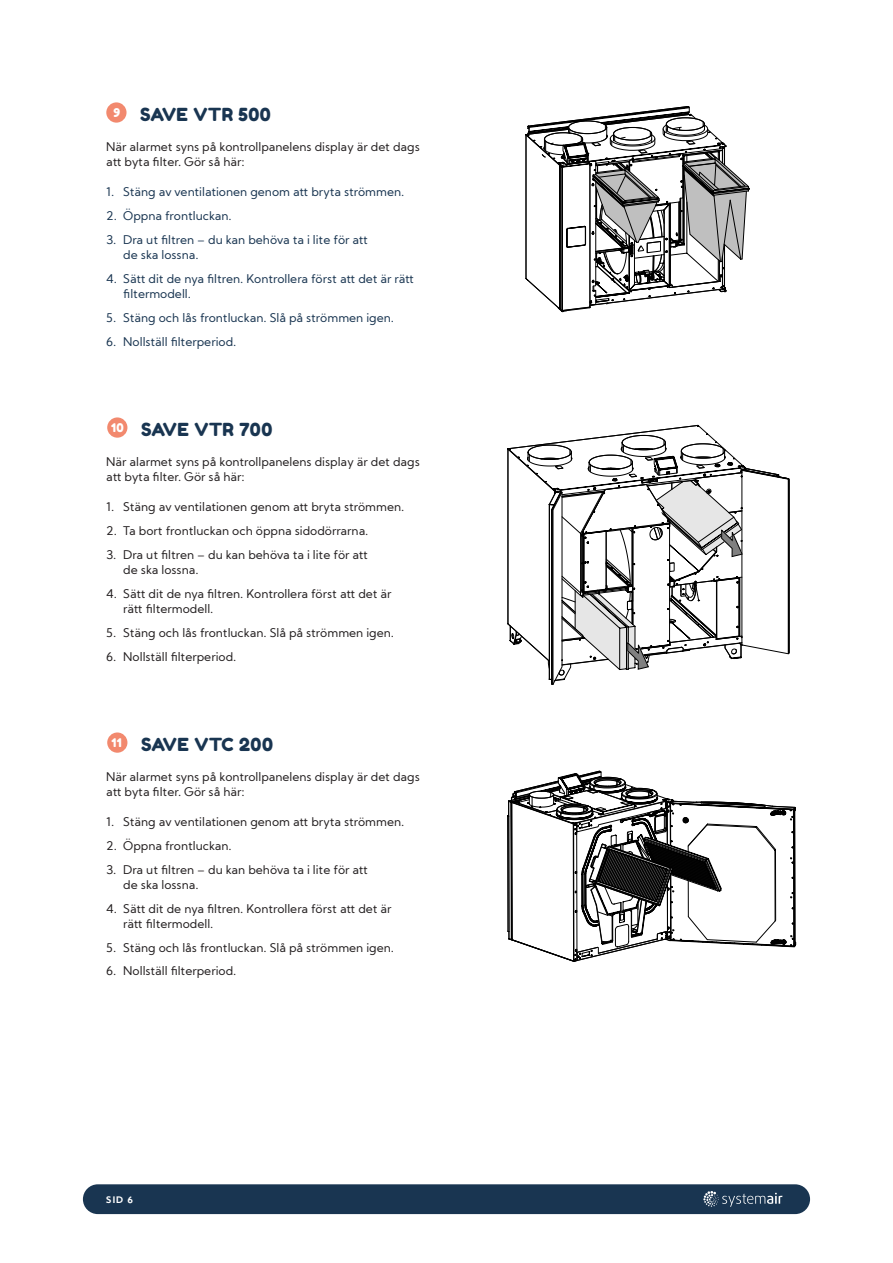
<style>
.page{position:relative;width:893px;height:1263px;background:#fff}
.page>*{position:absolute;margin:0;border:0;box-sizing:border-box;transform-origin:0 0}
.t1{font:18px "Fredoka One";letter-spacing:.025em;color:#193551}
.t2{font:12px/15px "Kumbh Sans";color:#231f20}
.t3{font:12px/15px "Kumbh Sans";color:#193551}
.t4{font:12px "Fredoka One";color:#fff}
.t5{font:700 9px "Kumbh Sans";color:#fff}
</style>
<div class="page">
<div style="left:83px;top:1184px;width:727px;height:30px;background:#193551;border-radius:15px"></div>
<svg style="left:703px;top:1191px;width:79px;height:16px"></svg>
<div style="left:106px;top:102px;width:21px;height:21px;background:#f2896e;border-radius:50%"></div>
<div style="left:107px;top:417px;width:20px;height:21px;background:#f2896e;border-radius:50%"></div>
<div style="left:107px;top:732px;width:20px;height:21px;background:#f2896e;border-radius:50%"></div>
<svg style="left:526px;top:106px;width:223px;height:206px"></svg>
<svg style="left:508px;top:425px;width:281px;height:260px"></svg>
<svg style="left:507px;top:770px;width:289px;height:192px"></svg>
<p class="t4" style="left:113px;top:105px;width:8px">9</p>
<p class="t1" style="left:140px;top:104px;width:132px">SAVE VTR 500</p>
<p class="t2" style="left:106px;top:139px;width:315px">När alarmet syns på kontrollpanelens display är det dags att byta filter. Gör så här:</p>
<p class="t3" style="left:106px;top:184px;width:300px">1. Stäng av ventilationen genom att bryta strömmen.</p>
<p class="t3" style="left:106px;top:208px;width:127px">2. Öppna frontluckan.</p>
<p class="t3" style="left:123px;top:232px;width:246px;text-indent:-17px">3. Dra ut filtren – du kan behöva ta i lite för att de ska lossna.</p>
<p class="t3" style="left:123px;top:271px;width:292px;text-indent:-17px">4. Sätt dit de nya filtren. Kontrollera först att det är rätt filtermodell.</p>
<p class="t3" style="left:106px;top:310px;width:289px">5. Stäng och lås frontluckan. Slå på strömmen igen.</p>
<p class="t3" style="left:106px;top:334px;width:132px">6. Nollställ filterperiod.</p>
<p class="t4" style="left:111px;top:420px;width:14px">10</p>
<p class="t1" style="left:141px;top:419px;width:133px">SAVE VTR 700</p>
<p class="t2" style="left:106px;top:454px;width:315px">När alarmet syns på kontrollpanelens display är det dags att byta filter. Gör så här:</p>
<p class="t2" style="left:106px;top:499px;width:300px">1. Stäng av ventilationen genom att bryta strömmen.</p>
<p class="t2" style="left:106px;top:523px;width:264px">2. Ta bort frontluckan och öppna sidodörrarna.</p>
<p class="t2" style="left:123px;top:547px;width:246px;text-indent:-17px">3. Dra ut filtren – du kan behöva ta i lite för att de ska lossna.</p>
<p class="t2" style="left:123px;top:586px;width:270px;text-indent:-17px">4. Sätt dit de nya filtren. Kontrollera först att det är rätt filtermodell.</p>
<p class="t2" style="left:106px;top:625px;width:289px">5. Stäng och lås frontluckan. Slå på strömmen igen.</p>
<p class="t2" style="left:106px;top:649px;width:132px">6. Nollställ filterperiod.</p>
<p class="t4" style="left:112px;top:735px;width:12px">11</p>
<p class="t1" style="left:141px;top:734px;width:133px">SAVE VTC 200</p>
<p class="t2" style="left:106px;top:769px;width:315px">När alarmet syns på kontrollpanelens display är det dags att byta filter. Gör så här:</p>
<p class="t2" style="left:106px;top:814px;width:300px">1. Stäng av ventilationen genom att bryta strömmen.</p>
<p class="t2" style="left:106px;top:838px;width:127px">2. Öppna frontluckan.</p>
<p class="t2" style="left:123px;top:862px;width:246px;text-indent:-17px">3. Dra ut filtren – du kan behöva ta i lite för att de ska lossna.</p>
<p class="t2" style="left:123px;top:901px;width:270px;text-indent:-17px">4. Sätt dit de nya filtren. Kontrollera först att det är rätt filtermodell.</p>
<p class="t2" style="left:106px;top:940px;width:289px">5. Stäng och lås frontluckan. Slå på strömmen igen.</p>
<p class="t2" style="left:106px;top:963px;width:132px">6. Nollställ filterperiod.</p>
<p class="t5" style="left:106px;top:1194px;width:28px">SID 6</p>
</div>
